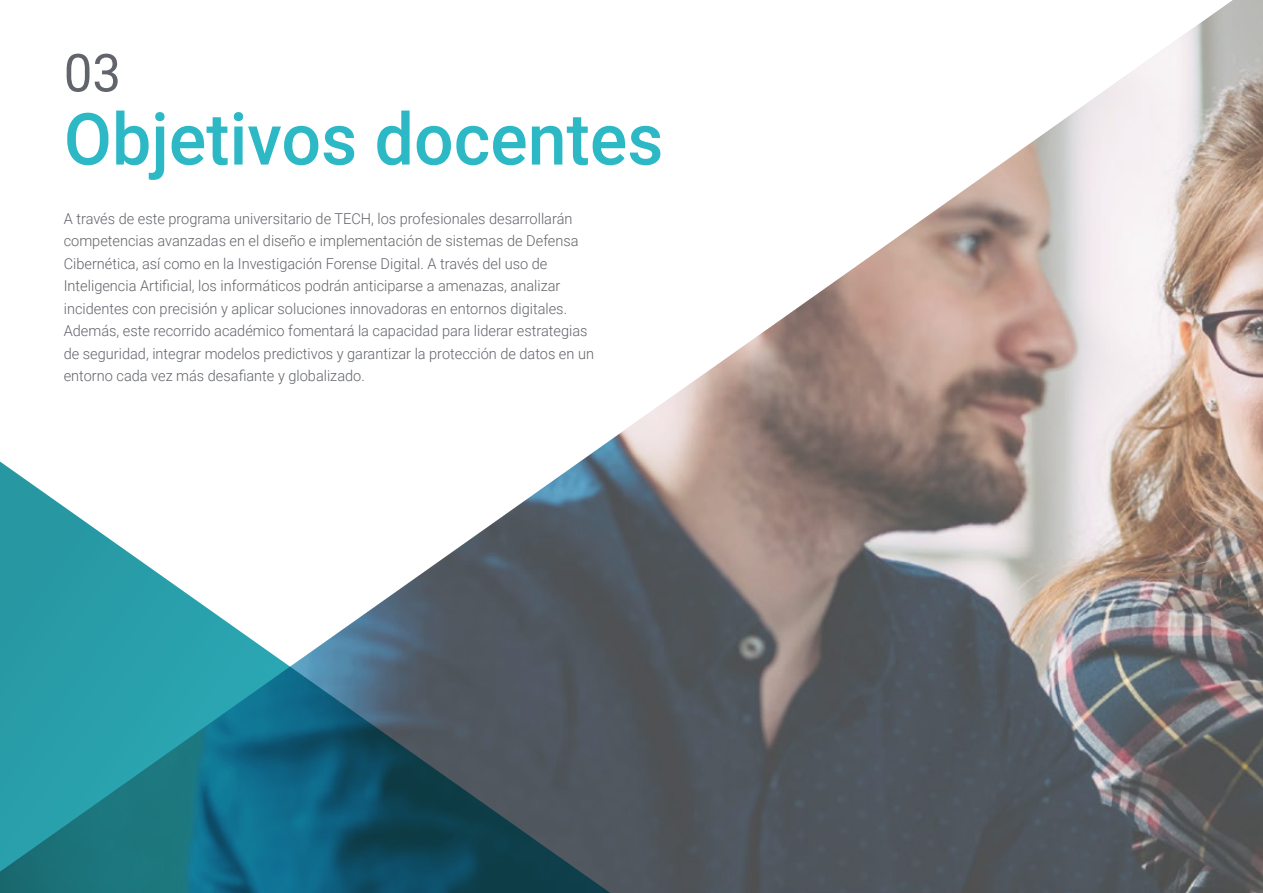
<style>
.page{position:relative;width:1263px;height:893px;background:#fff}
.page>*{position:absolute;margin:0;border:0;box-sizing:border-box;transform-origin:0 0}
.t1{font:500 72px "Roboto";color:#2db8c5}
.t2{font:52.5px "Roboto";color:#61646a}
.t3{font:300 15px/22.5px "Roboto";color:#61646a}
</style>
<div class="page">
<img style="left:602px;top:0;width:661px;height:893px">
<svg style="left:0;top:446px;width:640px;height:447px"></svg>
<h2 class="t2" style="left:64px;top:36px;width:59px">03</h2>
<h1 class="t1" style="left:64px;top:89px;width:601px">Objetivos docentes</h1>
<p class="t3" style="left:64px;top:207px;width:532px">A través de este programa universitario de TECH, los profesionales desarrollarán competencias avanzadas en el diseño e implementación de sistemas de Defensa Cibernética, así como en la Investigación Forense Digital. A través del uso de Inteligencia Artificial, los informáticos podrán anticiparse a amenazas, analizar incidentes con precisión y aplicar soluciones innovadoras en entornos digitales.<br>Además, este recorrido académico fomentará la capacidad para liderar estrategias de seguridad, integrar modelos predictivos y garantizar la protección de datos en un entorno cada vez más desafiante y globalizado.</p>
</div>
